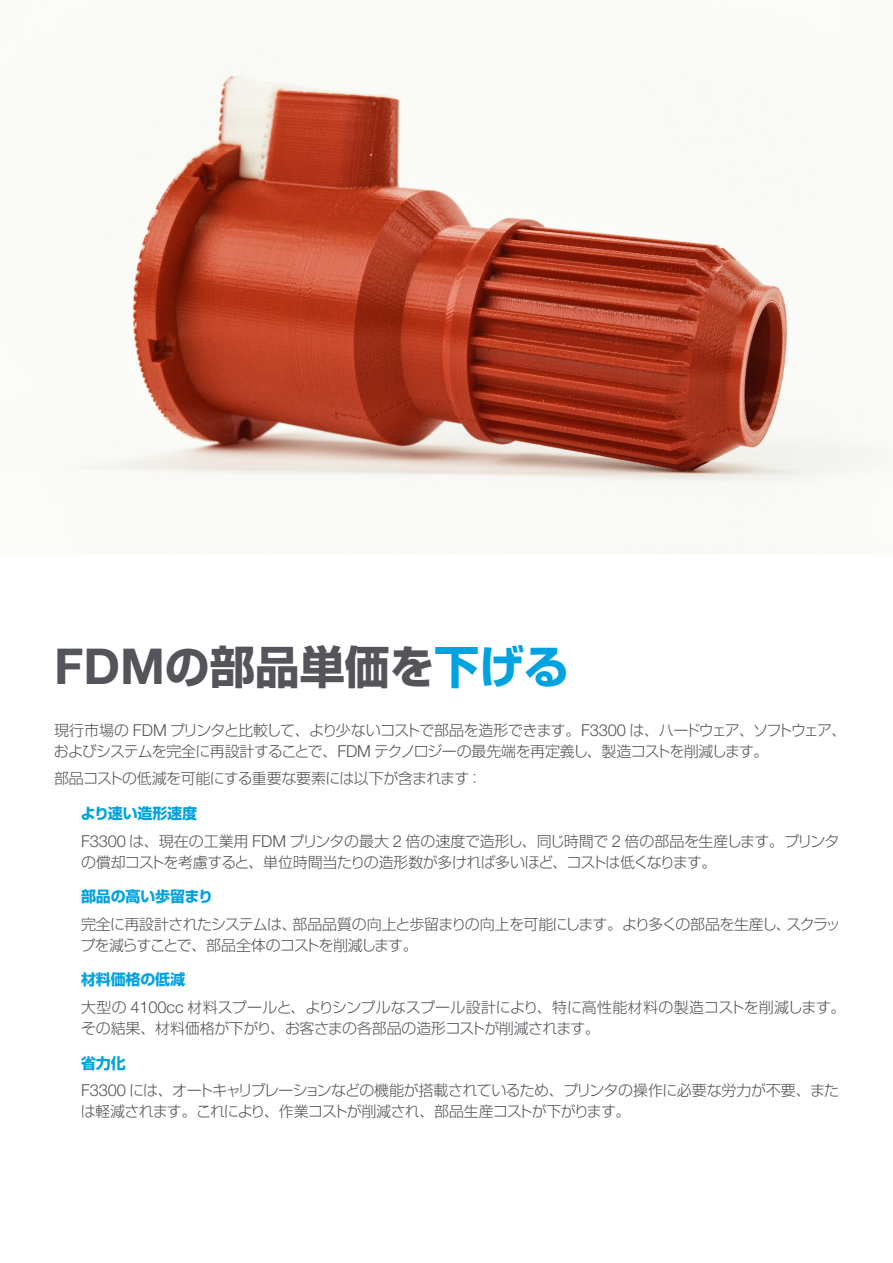
<style>
.page{position:relative;width:893px;height:1263px;background:#fff}
.page>*{position:absolute;margin:0;border:0;box-sizing:border-box;transform-origin:0 0}
.Page_Title{font:700 45px "Shin Go Pro";color:#54555a}
.Para{font:300 15px/21px "Shin Go Pro";letter-spacing:-.04em;color:#54555a}
.Para-2{font:300 15px/21px "Shin Go Pro";letter-spacing:-.065em;color:#54555a}
.Para-3{font:300 15px/21px "Shin Go Pro";letter-spacing:-.015em;color:#54555a}
.Para_header{font:700 15px "Shin Go Pro";letter-spacing:-.01em;color:#00a2e0}
.s1{font-family:"Helvetica Neue LT Std";font-size:49.5px}
.s2{color:#00a2e0}
.s3{font-family:"Helvetica Neue LT Std";font-size:16.5px}
</style>
<div class="page">
<hr style="left:892px;top:915px;width:1px;height:348px;background:#f2f3f4">
<img style="left:1px;top:4px;width:892px;height:550px">
<p class="Page_Title" style="left:54px;top:631px;width:517px"><span class="s1">FDM</span>の部品単価を<span class="s2">下げる</span></p>
<p class="Para-2" style="left:54px;top:717px;width:794px">現行市場の <span class="s3">FDM</span> プリンタと比較して、より少ないコストで部品を造形できます。<span class="s3">F3300</span> は、ハードウェア、ソフトウェア、およびシステムを完全に再設計することで、<span class="s3">FDM</span> テクノロジーの最先端を再定義し、製造コストを削減します。</p>
<p class="Para" style="left:54px;top:766px;width:430px">部品コストの低減を可能にする重要な要素には以下が含まれます：</p>
<p class="Para_header" style="left:81px;top:801px;width:118px">より速い造形速度</p>
<p class="Para" style="left:81px;top:828px;width:760px"><span class="s3">F3300</span> は、現在の工業用 <span class="s3">FDM</span> プリンタの最大 <span class="s3">2</span> 倍の速度で造形し、同じ時間で <span class="s3">2</span> 倍の部品を生産します。プリンタの償却コストを考慮すると、単位時間当たりの造形数が多ければ多いほど、コストは低くなります。</p>
<p class="Para_header" style="left:81px;top:884px;width:133px">部品の高い歩留まり</p>
<p class="Para" style="left:80px;top:912px;width:762px">完全に再設計されたシステムは、部品品質の向上と歩留まりの向上を可能にします。より多くの部品を生産し、スクラップを減らすことで、部品全体のコストを削減します。</p>
<p class="Para_header" style="left:81px;top:968px;width:106px">材料価格の低減</p>
<p class="Para-3" style="left:81px;top:995px;width:766px">大型の <span class="s3">4100cc</span> 材料スプールと、よりシンプルなスプール設計により、特に高性能材料の製造コストを削減します。その結果、材料価格が下がり、お客さまの各部品の造形コストが削減されます。</p>
<p class="Para_header" style="left:81px;top:1051px;width:46px">省力化</p>
<p class="Para" style="left:81px;top:1078px;width:760px"><span class="s3">F3300</span> には、オートキャリブレーションなどの機能が搭載されているため、プリンタの操作に必要な労力が不要、または軽減されます。これにより、作業コストが削減され、部品生産コストが下がります。</p>
</div>
